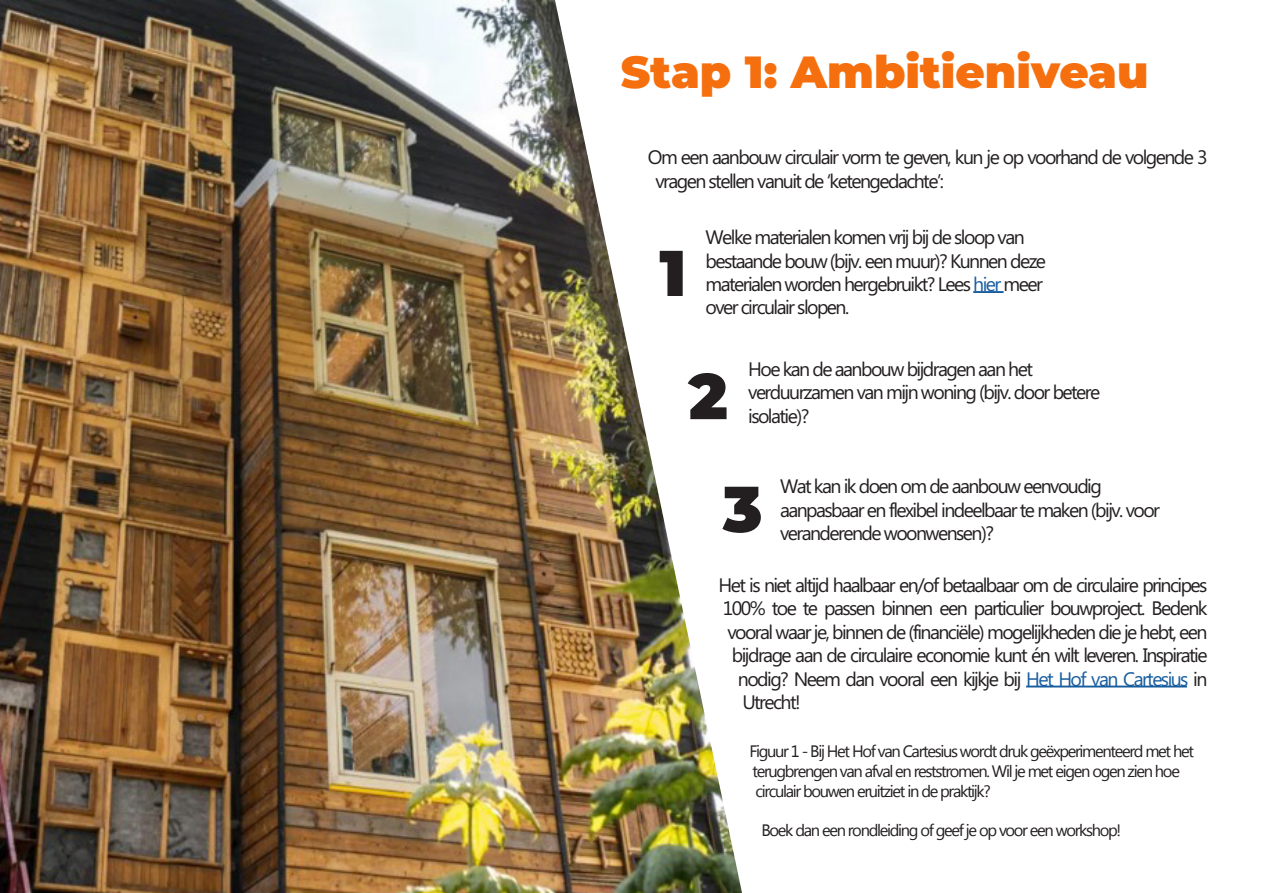
<style>
.page{position:relative;width:1263px;height:893px;background:#fff}
.page>*{position:absolute;margin:0;border:0;box-sizing:border-box;transform-origin:0 0}
.t1{font:900 64.5px "Montserrat";color:#231f20}
.t2{font:900 45px "Montserrat";color:#f56f0e}
.t3{font:19.5px/23.4px "Microsoft Phags Pa";letter-spacing:-.08em;color:#231f20}
.t4{font:16.5px/19.8px "Microsoft Tai Le";letter-spacing:-.08em;color:#231f20}
.s1{color:#175d9e}
</style>
<div class="page">
<img style="left:0;top:0;width:742px;height:893px">
<hr style="left:1026px;top:686px;width:161px;height:1px;background:#175d9e">
<hr style="left:973px;top:291px;width:30px;height:2px;background:#175d9e">
<p class="t2" style="left:621px;top:38px;width:529px">Stap 1: Ambitieniveau</p>
<p class="t3" style="left:655px;top:145px;width:554px;text-indent:-8px">Om een aanbouw circulair vorm te geven, kun je op voorhand de volgende 3 vragen stellen vanuit de ‘ketengedachte’:</p>
<p class="t3" style="left:705px;top:225px;width:342px">Welke materialen komen vrij bij de sloop van bestaande bouw (bijv. een muur)? Kunnen deze materialen worden hergebruikt? Lees <span class="s1">hier</span> meer over circulair slopen.</p>
<p class="t1" style="left:659px;top:225px;width:28px">1</p>
<p class="t1" style="left:688px;top:348px;width:41px">2</p>
<p class="t3" style="left:748px;top:356px;width:354px">Hoe kan de aanbouw bijdragen aan het verduurzamen van mijn woning (bijv. door betere</p>
<p class="t3" style="left:748px;top:403px;width:63px">isolatie)?</p>
<p class="t1" style="left:723px;top:461px;width:41px">3</p>
<p class="t3" style="left:780px;top:474px;width:381px">Wat kan ik doen om de aanbouw eenvoudig aanpasbaar en flexibel indeelbaar te maken (bijv. voor</p>
<p class="t3" style="left:780px;top:520px;width:216px">veranderende woonwensen)?</p>
<p class="t3" style="left:718px;top:572px;width:491px">Het is niet altijd haalbaar en/of betaalbaar om de circulaire principes</p>
<p class="t3" style="left:723px;top:596px;width:486px">100% toe te passen binnen een particulier bouwproject. Bedenk</p>
<p class="t3" style="left:727px;top:619px;width:482px">vooral waar je, binnen de (financiële) mogelijkheden die je hebt, een</p>
<p class="t3" style="left:732px;top:643px;width:477px">bijdrage aan de circulaire economie kunt én wilt leveren. Inspiratie</p>
<p class="t3" style="left:738px;top:666px;width:471px">nodig? Neem dan vooral een kijkje bij <span class="s1">Het Hof van Cartesius</span> in</p>
<p class="t3" style="left:742px;top:689px;width:60px">Utrecht!</p>
<p class="t4" style="left:749px;top:742px;width:446px">Figuur 1 - Bij Het Hof van Cartesius wordt druk geëxperimenteerd met het terugbrengen van afval en reststromen. Wil je met eigen ogen zien hoe circulair bouwen eruitziet in de praktijk?</p>
<p class="t4" style="left:761px;top:821px;width:361px">Boek dan een rondleiding of geef je op voor een workshop!</p>
</div>
